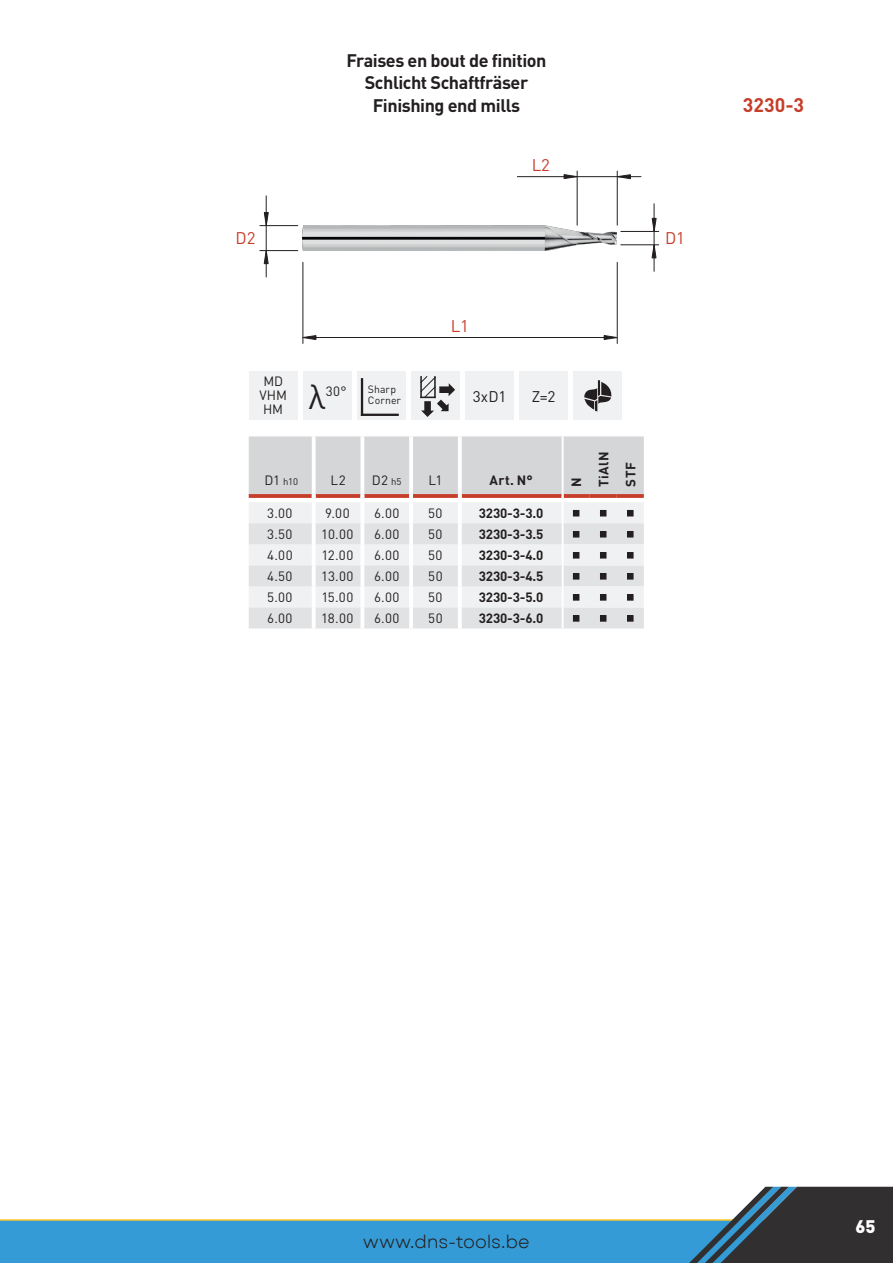
<style>
.page{position:relative;width:893px;height:1263px;background:#fff}
.page>*{position:absolute;margin:0;border:0;box-sizing:border-box;transform-origin:0 0}
.t1{font:34.35px "DIN Pro";color:#231f20}
.bandeau_option{font:700 19.5px "DIN Pro";color:#c63e2a}
.bandeau_titre{font:700 18px "DIN Pro";letter-spacing:-.025em;color:#231f20}
.t2{font:18px "Garet";letter-spacing:-.01em;color:#231f20}
.t3{font:900 18px "DIN Pro";color:#fff}
.t4{font:16.65px "DIN Pro";letter-spacing:-.01em;color:#c63e2a}
.t5{font:15.3px "DIN Pro";color:#231f20}
.t6{font:13.35px/14.4px "DIN Pro";letter-spacing:.03em;color:#231f20}
.t7{font:700 13.35px "DIN Pro";letter-spacing:-.01em;color:#231f20}
.t8{font:700 13.35px/27px "DIN Pro";letter-spacing:.015em;color:#231f20}
.t9{font:10.5px "DIN Pro";letter-spacing:.01em;color:#231f20}
.t10{font:9.6px "DIN Pro";color:#231f20}
.s1{font-size:13.35px}
.s2{font-size:9.6px}
</style>
<div class="page">
<svg style="left:0;top:1187px;width:893px;height:76px"></svg>
<svg style="left:249px;top:436px;width:395px;height:192px"></svg>
<div style="left:627px;top:615px;width:6px;height:7px;border:1px solid #231f20"></div>
<div style="left:357px;top:371px;width:49px;height:49px;background:#f0f1f2"></div>
<hr style="left:361px;top:378px;width:2px;height:38px;background:#231f20">
<hr style="left:361px;top:414px;width:38px;height:2px;background:#231f20">
<div style="left:411px;top:371px;width:49px;height:49px;background:#f0f1f2"></div>
<svg style="left:420px;top:376px;width:35px;height:41px"></svg>
<div style="left:303px;top:371px;width:49px;height:49px;background:#f0f1f2"></div>
<div style="left:519px;top:371px;width:49px;height:49px;background:#f0f1f2"></div>
<div style="left:249px;top:371px;width:48px;height:49px;background:#f0f1f2"></div>
<div style="left:573px;top:371px;width:49px;height:49px;background:#f0f1f2"></div>
<svg style="left:584px;top:380px;width:27px;height:31px"></svg>
<div style="left:465px;top:371px;width:49px;height:49px;background:#f0f1f2"></div>
<hr style="left:303px;top:262px;width:1px;height:81px;background:#231f20">
<hr style="left:617px;top:262px;width:1px;height:81px;background:#231f20">
<hr style="left:303px;top:337px;width:308px;height:1px;background:#231f20">
<hr style="left:260px;top:250px;width:38px;height:1px;background:#231f20">
<hr style="left:260px;top:225px;width:38px;height:1px;background:#231f20">
<hr style="left:266px;top:196px;width:1px;height:81px;background:#231f20">
<hr style="left:577px;top:171px;width:1px;height:54px;background:#231f20">
<hr style="left:617px;top:171px;width:1px;height:54px;background:#231f20">
<hr style="left:517px;top:176px;width:124px;height:1px;background:#231f20">
<hr style="left:621px;top:245px;width:38px;height:1px;background:#231f20">
<hr style="left:621px;top:231px;width:38px;height:1px;background:#231f20">
<hr style="left:654px;top:204px;width:1px;height:67px;background:#231f20">
<svg style="left:652px;top:218px;width:5px;height:16px"></svg>
<svg style="left:651px;top:242px;width:6px;height:16px"></svg>
<svg style="left:563px;top:174px;width:17px;height:5px"></svg>
<svg style="left:614px;top:174px;width:17px;height:5px"></svg>
<svg style="left:604px;top:335px;width:14px;height:5px"></svg>
<svg style="left:302px;top:335px;width:14px;height:5px"></svg>
<svg style="left:264px;top:247px;width:5px;height:17px"></svg>
<svg style="left:264px;top:212px;width:5px;height:17px"></svg>
<img style="left:303px;top:226px;width:314px;height:25px">
<p class="bandeau_titre" style="left:346px;top:45px;width:201px">Fraises en bout de finition</p>
<p class="bandeau_titre" style="left:365px;top:68px;width:165px">Schlicht Schaftfräser</p>
<p class="bandeau_titre" style="left:373px;top:90px;width:149px">Finishing end mills</p>
<p class="bandeau_option" style="left:743px;top:89px;width:63px">3230-3</p>
<p class="t4" style="left:532px;top:152px;width:20px">L2</p>
<p class="t4" style="left:236px;top:225px;width:21px">D2</p>
<p class="t4" style="left:665px;top:225px;width:21px">D1</p>
<p class="t4" style="left:451px;top:313px;width:20px">L1</p>
<p class="t6" style="left:259px;top:372px;width:29px">MD<br>VHM<br>HM</p>
<p class="t1" style="left:308px;top:370px;width:18px">λ</p>
<p class="t9" style="left:368px;top:381px;width:30px">Sharp</p>
<p class="t6" style="left:326px;top:382px;width:22px">30°</p>
<p class="t5" style="left:532px;top:384px;width:25px">Z=2</p>
<p class="t5" style="left:473px;top:384px;width:35px">3xD1</p>
<p class="t9" style="left:368px;top:392px;width:35px">Corner</p>
<p class="t10" style="left:264px;top:474px;width:35px"><span class="s1">D1</span> h10</p>
<p class="t6" style="left:330px;top:472px;width:17px">L2</p>
<p class="t6" style="left:372px;top:472px;width:31px">D2 <span class="s2">h5</span></p>
<p class="t6" style="left:428px;top:472px;width:16px">L1</p>
<p class="t7" style="left:490px;top:469px;width:45px">Art. N°</p>
<p class="t6" style="left:267px;top:505px;width:27px">3.00</p>
<p class="t6" style="left:325px;top:505px;width:26px">9.00</p>
<p class="t6" style="left:374px;top:505px;width:27px">6.00</p>
<p class="t6" style="left:428px;top:505px;width:16px">50</p>
<p class="t7" style="left:479px;top:502px;width:66px">3230-3-3.0</p>
<p class="t6" style="left:267px;top:526px;width:27px">3.50</p>
<p class="t6" style="left:321px;top:526px;width:34px">10.00</p>
<p class="t6" style="left:374px;top:526px;width:27px">6.00</p>
<p class="t6" style="left:428px;top:526px;width:16px">50</p>
<p class="t7" style="left:479px;top:523px;width:66px">3230-3-3.5</p>
<p class="t6" style="left:267px;top:547px;width:27px">4.00</p>
<p class="t6" style="left:321px;top:547px;width:33px">12.00</p>
<p class="t6" style="left:374px;top:547px;width:27px">6.00</p>
<p class="t6" style="left:428px;top:547px;width:16px">50</p>
<p class="t7" style="left:479px;top:544px;width:66px">3230-3-4.0</p>
<p class="t6" style="left:267px;top:568px;width:27px">4.50</p>
<p class="t6" style="left:321px;top:568px;width:34px">13.00</p>
<p class="t6" style="left:374px;top:568px;width:27px">6.00</p>
<p class="t6" style="left:428px;top:568px;width:16px">50</p>
<p class="t7" style="left:479px;top:565px;width:66px">3230-3-4.5</p>
<p class="t6" style="left:267px;top:589px;width:27px">5.00</p>
<p class="t6" style="left:321px;top:589px;width:34px">15.00</p>
<p class="t6" style="left:374px;top:589px;width:27px">6.00</p>
<p class="t6" style="left:428px;top:589px;width:16px">50</p>
<p class="t7" style="left:479px;top:586px;width:66px">3230-3-5.0</p>
<p class="t6" style="left:267px;top:610px;width:27px">6.00</p>
<p class="t6" style="left:321px;top:610px;width:34px">18.00</p>
<p class="t6" style="left:374px;top:610px;width:27px">6.00</p>
<p class="t6" style="left:428px;top:610px;width:16px">50</p>
<p class="t7" style="left:479px;top:607px;width:66px">3230-3-6.0</p>
<p class="t8" style="left:561px;top:486px;width:36px;rotate:-90deg">N<br>TiAlN<br>STF</p>
<h3 class="t2" style="left:363px;top:1230px;width:168px">www.dns-tools.be</h3>
<h3 class="t3" style="left:855px;top:1211px;width:22px">65</h3>
</div>
